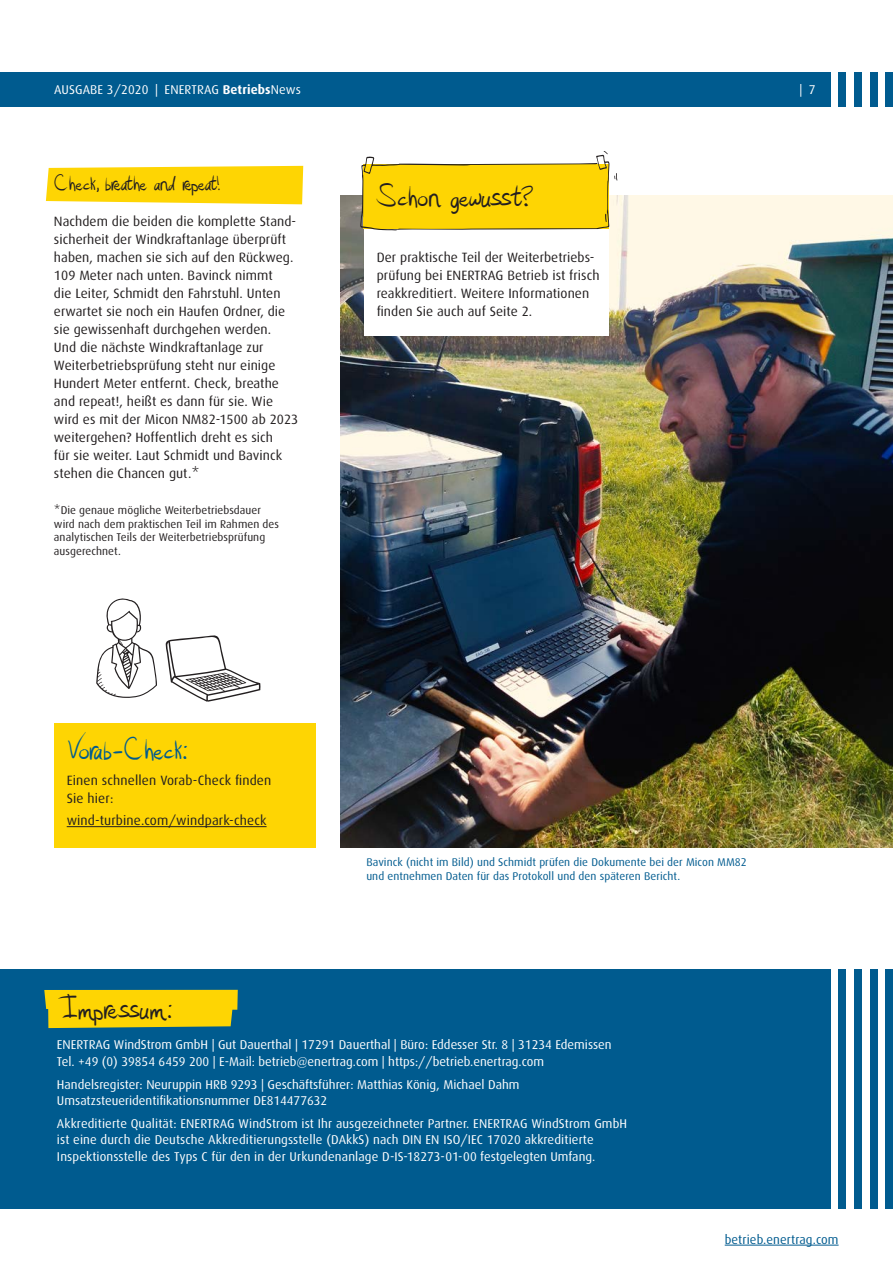
<style>
.page{position:relative;width:893px;height:1263px;background:#fff}
.page>*{position:absolute;margin:0;border:0;box-sizing:border-box;transform-origin:0 0}
.t1{font:42px "Hashtag";letter-spacing:-.045em;color:#231f20}
.t2{font:42px "Hashtag";letter-spacing:-.04em;color:#005b8f}
.t3{font:30px "Hashtag";letter-spacing:-.05em;color:#231f20}
.t4{font:13.5px/18px "Dax";letter-spacing:.005em;color:#231f20}
.t5{font:12.75px/16.5px "Dax";color:#fff}
.Headline_Black_24_9{font:12.75px "Dax";letter-spacing:.01em;color:#005b8f}
.t6{font:11.25px/13.5px "Dax";letter-spacing:.005em;color:#231f20}
.t7{font:11.25px/13.5px "Dax";letter-spacing:.005em;color:#005b8f}
.s1{font-weight:700}
.s2{font-family:"Daxline OT";font-weight:300}
</style>
<div class="page">
<div style="left:0;top:969px;width:831px;height:240px;background:#005b8f"></div>
<div style="left:885px;top:969px;width:8px;height:240px;background:#005b8f"></div>
<div style="left:870px;top:969px;width:7px;height:240px;background:#005b8f"></div>
<div style="left:854px;top:969px;width:8px;height:240px;background:#005b8f"></div>
<div style="left:839px;top:969px;width:7px;height:240px;background:#005b8f"></div>
<div style="left:0;top:72px;width:831px;height:34px;background:#005b8f"></div>
<div style="left:885px;top:72px;width:8px;height:34px;background:#005b8f"></div>
<div style="left:870px;top:72px;width:7px;height:34px;background:#005b8f"></div>
<div style="left:854px;top:72px;width:8px;height:34px;background:#005b8f"></div>
<div style="left:839px;top:72px;width:7px;height:34px;background:#005b8f"></div>
<div style="left:44px;top:990px;width:194px;height:38px;background:#fed503"></div>
<hr style="left:725px;top:1245px;width:114px;height:1px;background:#005b8f">
<img style="left:341px;top:196px;width:552px;height:651px">
<svg style="left:46px;top:166px;width:257px;height:38px;background:#fed713"></svg>
<div style="left:54px;top:723px;width:261px;height:124px;background:#fed503"></div>
<hr style="left:67px;top:826px;width:200px;height:1px;background:#231f20">
<svg style="left:166px;top:635px;width:95px;height:67px"></svg>
<svg style="left:96px;top:598px;width:61px;height:100px"></svg>
<div style="left:364px;top:188px;width:245px;height:148px;background:#fff"></div>
<svg style="left:360px;top:151px;width:257px;height:79px"></svg>
<p class="t5" style="left:54px;top:81px;width:248px">AUSGABE 3/2020 | ENERTRAG <span class="s1">Betriebs</span>News</p>
<p class="t5" style="left:800px;top:82px;width:18px">| 7</p>
<p class="t3" style="left:54px;top:169px;width:169px">Check, breathe and repeat!</p>
<p class="t4" style="left:54px;top:213px;width:246px">Nachdem die beiden die komplette Stand&shy;sicherheit der Windkraftanlage überprüft haben, machen sie sich auf den Rückweg.<br>109 Meter nach unten. Bavinck nimmt<br>die Leiter, Schmidt den Fahrstuhl. Unten erwartet sie noch ein Haufen Ordner, die sie gewissenhaft durchgehen werden.<br>Und die nächste Windkraftanlage zur Weiterbetriebsprüfung steht nur einige Hundert Meter entfernt. Check, breathe and repeat!, heißt es dann für sie. Wie wird es mit der Micon NM82-1500 ab 2023 weitergehen? Hoffentlich dreht es sich<br>für sie weiter. Laut Schmidt und Bavinck stehen die Chancen gut.<span class="s2">*</span></p>
<p class="t6" style="left:54px;top:503px;width:227px"><span class="s2">*</span>Die genaue mögliche Weiterbetriebsdauer wird nach dem praktischen Teil im Rahmen des analytischen Teils der Weiterbetriebsprüfung ausgerechnet.</p>
<p class="t1" style="left:376px;top:177px;width:161px">Schon gewusst?</p>
<p class="t4" style="left:377px;top:249px;width:224px">Der praktische Teil der Weiterbetriebs&shy;prüfung bei ENERTRAG Betrieb ist frisch reakkreditiert. Weitere Informationen finden Sie auch auf Seite 2.</p>
<p class="t2" style="left:67px;top:730px;width:122px">Vorab-Check:</p>
<p class="t4" style="left:67px;top:771px;width:206px">Einen schnellen Vorab-Check finden<br>Sie hier:</p>
<p class="t4" style="left:67px;top:812px;width:201px">wind-turbine.com/windpark-check</p>
<p class="t7" style="left:366px;top:856px;width:382px">Bavinck (nicht im Bild) und Schmidt prüfen die Dokumente bei der Micon MM82 und entnehmen Daten für das Protokoll und den späteren Bericht.</p>
<p class="t1" style="left:57px;top:989px;width:116px">Impressum:</p>
<p class="t5" style="left:57px;top:1036px;width:556px">ENERTRAG WindStrom GmbH | Gut Dauerthal | 17291 Dauerthal | Büro: Eddesser Str. 8 | 31234 Edemissen<br>Tel. +49 (0) 39854 6459 200 | E-Mail: betrieb@enertrag.com | https://betrieb.enertrag.com</p>
<p class="t5" style="left:57px;top:1076px;width:464px">Handelsregister: Neuruppin HRB 9293 | Geschäftsführer: Matthias König, Michael Dahm<br>Umsatzsteueridentifikationsnummer DE814477632</p>
<p class="t5" style="left:57px;top:1115px;width:572px">Akkreditierte Qualität: ENERTRAG WindStrom ist Ihr ausgezeichneter Partner. ENERTRAG WindStrom GmbH ist eine durch die Deutsche Akkreditierungsstelle (DAkkS) nach DIN EN ISO/IEC 17020 akkreditierte<br>Inspektionsstelle des Typs C für den in der Urkundenanlage D-IS-18273-01-00 festgelegten Umfang.</p>
<p class="Headline_Black_24_9" style="left:725px;top:1232px;width:115px">betrieb.enertrag.com</p>
</div>
